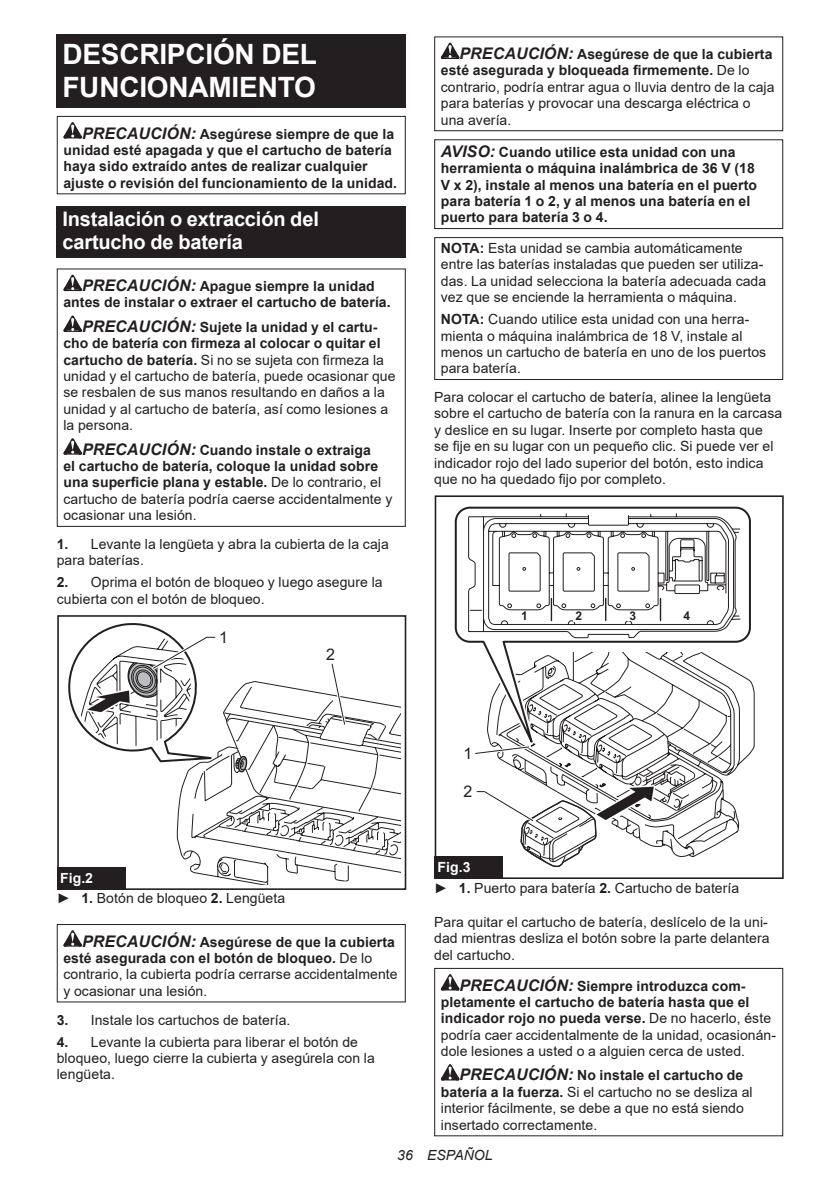
<style>
.page{position:relative;width:840px;height:1191px;background:#fff}
.page>*{position:absolute;margin:0;border:0;box-sizing:border-box;transform-origin:0 0}
.t1{font:700 28px/32.8px "Arial";letter-spacing:-.01em;color:#fff}
.t2{font:700 20px/23.4px "Arial";letter-spacing:-.01em;color:#fff}
.t3{font:16px "Arial";color:#231f20}
.t4{font:14px/16.4px "Arial";letter-spacing:.005em;color:#231f20}
.t5{font:700 14px/16.4px "Arial";letter-spacing:.005em;color:#231f20}
.t6{font:italic 14px "Arial";letter-spacing:.005em;color:#231f20}
.t7{font:700 12px "Arial";color:#231f20}
.s1{font-style:italic;font-size:16px}
.s2{font-weight:700;font-style:italic;font-size:16px}
.s3{font-weight:700}
.s4{font-weight:400}
.s5{font-weight:700;color:#fff}
</style>
<div class="page">
<div style="left:57px;top:34px;width:348px;height:74px;background:#231f20"></div>
<svg style="left:63px;top:122px;width:19px;height:16px"></svg>
<div style="left:57px;top:116px;width:348px;height:78px;border:1px solid #231f20"></div>
<div style="left:57px;top:206px;width:348px;height:51px;background:#231f20"></div>
<svg style="left:63px;top:275px;width:19px;height:16px"></svg>
<svg style="left:63px;top:315px;width:19px;height:17px"></svg>
<svg style="left:63px;top:438px;width:19px;height:16px"></svg>
<div style="left:57px;top:268px;width:348px;height:259px;border:1px solid #231f20"></div>
<div style="left:57px;top:615px;width:349px;height:275px;border:2px solid #231f20"></div>
<svg style="left:68px;top:623px;width:332px;height:260px"></svg>
<div style="left:57px;top:867px;width:68px;height:23px;background:#231f20"></div>
<svg style="left:63px;top:930px;width:19px;height:16px"></svg>
<div style="left:57px;top:924px;width:348px;height:78px;border:1px solid #231f20"></div>
<svg style="left:440px;top:43px;width:19px;height:16px"></svg>
<div style="left:434px;top:36px;width:348px;height:95px;border:1px solid #231f20"></div>
<div style="left:434px;top:139px;width:348px;height:90px;border:1px solid #231f20"></div>
<div style="left:434px;top:237px;width:348px;height:143px;border:1px solid #231f20"></div>
<svg style="left:712px;top:806px;width:28px;height:42px"></svg>
<svg style="left:712px;top:681px;width:43px;height:125px"></svg>
<svg style="left:454px;top:506px;width:297px;height:257px"></svg>
<svg style="left:468px;top:513px;width:272px;height:125px"></svg>
<hr style="left:604px;top:598px;width:2px;height:22px;background:#231f20">
<hr style="left:550px;top:598px;width:2px;height:22px;background:#231f20">
<div style="left:434px;top:495px;width:349px;height:384px;border:2px solid #231f20"></div>
<div style="left:681px;top:611px;width:10px;height:10px;background:#fff"></div>
<div style="left:627px;top:611px;width:10px;height:9px;background:#fff"></div>
<div style="left:573px;top:611px;width:10px;height:10px;background:#fff"></div>
<div style="left:519px;top:611px;width:10px;height:10px;background:#fff"></div>
<svg style="left:472px;top:678px;width:240px;height:199px"></svg>
<div style="left:434px;top:856px;width:68px;height:23px;background:#231f20"></div>
<svg style="left:440px;top:974px;width:19px;height:16px"></svg>
<svg style="left:440px;top:1064px;width:19px;height:16px"></svg>
<div style="left:434px;top:968px;width:348px;height:168px;border:1px solid #231f20"></div>
<h1 class="t1" style="left:62px;top:38px;width:256px">DESCRIPCIÓN DEL<br>FUNCIONAMIENTO</h1>
<p class="t5" style="left:63px;top:125px;width:335px;text-indent:19px"><span class="s1">PRECAUCIÓN:</span> Asegúrese siempre de que la unidad esté apagada y que el cartucho de batería haya sido extraído antes de realizar cualquier ajuste o revisión del funcionamiento de la unidad.</p>
<h2 class="t2" style="left:62px;top:207px;width:258px">Instalación o extracción del cartucho de batería</h2>
<p class="t5" style="left:63px;top:278px;width:328px;text-align:center"><span class="s1">PRECAUCIÓN:</span> Apague siempre la unidad antes de instalar o extraer el cartucho de batería.</p>
<p class="t4" style="left:63px;top:319px;width:333px;text-indent:19px"><span class="s2">PRECAUCIÓN:</span> <span class="s3">Sujete la unidad y el cartu&shy;cho de batería con firmeza al colocar o quitar el cartucho de batería.</span> Si no se sujeta con firmeza la unidad y el cartucho de batería, puede ocasionar que se resbalen de sus manos resultando en daños a la unidad y al cartucho de batería, así como lesiones a la persona.</p>
<p class="t5" style="left:63px;top:442px;width:330px;text-indent:19px"><span class="s1">PRECAUCIÓN:</span> Cuando instale o extraiga<br>el cartucho de batería, coloque la unidad sobre una superficie plana y estable. <span class="s4">De lo contrario, el cartucho de batería podría caerse accidentalmente y ocasionar una lesión.</span></p>
<p class="t4" style="left:57px;top:536px;width:333px"><span class="s3">1.</span> Levante la lengüeta y abra la cubierta de la caja para baterías.</p>
<p class="t4" style="left:57px;top:574px;width:327px"><span class="s3">2.</span> Oprima el botón de bloqueo y luego asegure la cubierta con el botón de bloqueo.</p>
<p class="t3" style="left:219px;top:627px;width:10px">1</p>
<p class="t3" style="left:326px;top:644px;width:10px">2</p>
<p class="t4" style="left:57px;top:868px;width:230px;line-height:20.2px"><span class="s5">Fig.2<br></span>► <span class="s3">1.</span> Botón de bloqueo <span class="s3">2.</span> Lengüeta</p>
<p class="t4" style="left:63px;top:933px;width:335px;text-indent:19px"><span class="s2">PRECAUCIÓN:</span> <span class="s3">Asegúrese de que la cubierta esté asegurada con el botón de bloqueo.</span> De lo contrario, la cubierta podría cerrarse accidentalmente y ocasionar una lesión.</p>
<p class="t4" style="left:57px;top:1011px;width:235px"><span class="s3">3.</span> Instale los cartuchos de batería.</p>
<p class="t4" style="left:57px;top:1033px;width:319px"><span class="s3">4.</span> Levante la cubierta para liberar el botón de bloqueo, luego cierre la cubierta y asegúrela con la lengüeta.</p>
<p class="t4" style="left:440px;top:46px;width:335px;text-indent:19px"><span class="s2">PRECAUCIÓN:</span> <span class="s3">Asegúrese de que la cubierta esté asegurada y bloqueada firmemente.</span> De lo contrario, podría entrar agua o lluvia dentro de la caja para baterías y provocar una descarga eléctrica o una avería.</p>
<p class="t5" style="left:440px;top:144px;width:317px"><span class="s1">AVISO:</span> Cuando utilice esta unidad con una herramienta o máquina inalámbrica de 36 V (18<br>V x 2), instale al menos una batería en el puerto para batería 1 o 2, y al menos una batería en el puerto para batería 3 o 4.</p>
<p class="t4" style="left:440px;top:240px;width:327px"><span class="s3">NOTA:</span> Esta unidad se cambia automáticamente entre las baterías instaladas que pueden ser utiliza&shy;das. La unidad selecciona la batería adecuada cada vez que se enciende la herramienta o máquina.</p>
<p class="t4" style="left:440px;top:311px;width:327px"><span class="s3">NOTA:</span> Cuando utilice esta unidad con una herra&shy;mienta o máquina inalámbrica de 18 V, instale al menos un cartucho de batería en uno de los puertos para batería.</p>
<p class="t4" style="left:434px;top:389px;width:349px">Para colocar el cartucho de batería, alinee la lengüeta sobre el cartucho de batería con la ranura en la carcasa y deslice en su lugar. Inserte por completo hasta que<br>se fije en su lugar con un pequeño clic. Si puede ver el indicador rojo del lado superior del botón, esto indica que no ha quedado fijo por completo.</p>
<p class="t3" style="left:463px;top:742px;width:10px">1</p>
<p class="t3" style="left:463px;top:780px;width:10px">2</p>
<p class="t7" style="left:521px;top:608px;width:8px">1</p>
<p class="t7" style="left:575px;top:608px;width:8px">2</p>
<p class="t7" style="left:629px;top:608px;width:8px">3</p>
<p class="t7" style="left:683px;top:608px;width:8px">4</p>
<p class="t4" style="left:434px;top:857px;width:306px;line-height:20.2px"><span class="s5">Fig.3<br></span>► <span class="s3">1.</span> Puerto para batería <span class="s3">2.</span> Cartucho de batería</p>
<p class="t4" style="left:434px;top:914px;width:337px">Para quitar el cartucho de batería, deslícelo de la uni&shy;dad mientras desliza el botón sobre la parte delantera del cartucho.</p>
<p class="t4" style="left:440px;top:977px;width:336px;text-indent:19px"><span class="s2">PRECAUCIÓN:</span> <span class="s3">Siempre introduzca com&shy;pletamente el cartucho de batería hasta que el indicador rojo no pueda verse.</span> De no hacerlo, éste podría caer accidentalmente de la unidad, ocasionán&shy;dole lesiones a usted o a alguien cerca de usted.</p>
<p class="t4" style="left:440px;top:1067px;width:313px;text-indent:19px"><span class="s2">PRECAUCIÓN:</span> <span class="s3">No instale el cartucho de batería a la fuerza.</span> Si el cartucho no se desliza al interior fácilmente, se debe a que no está siendo insertado correctamente.</p>
<p class="t6" style="left:397px;top:1146px;width:97px">36 ESPAÑOL</p>
</div>
